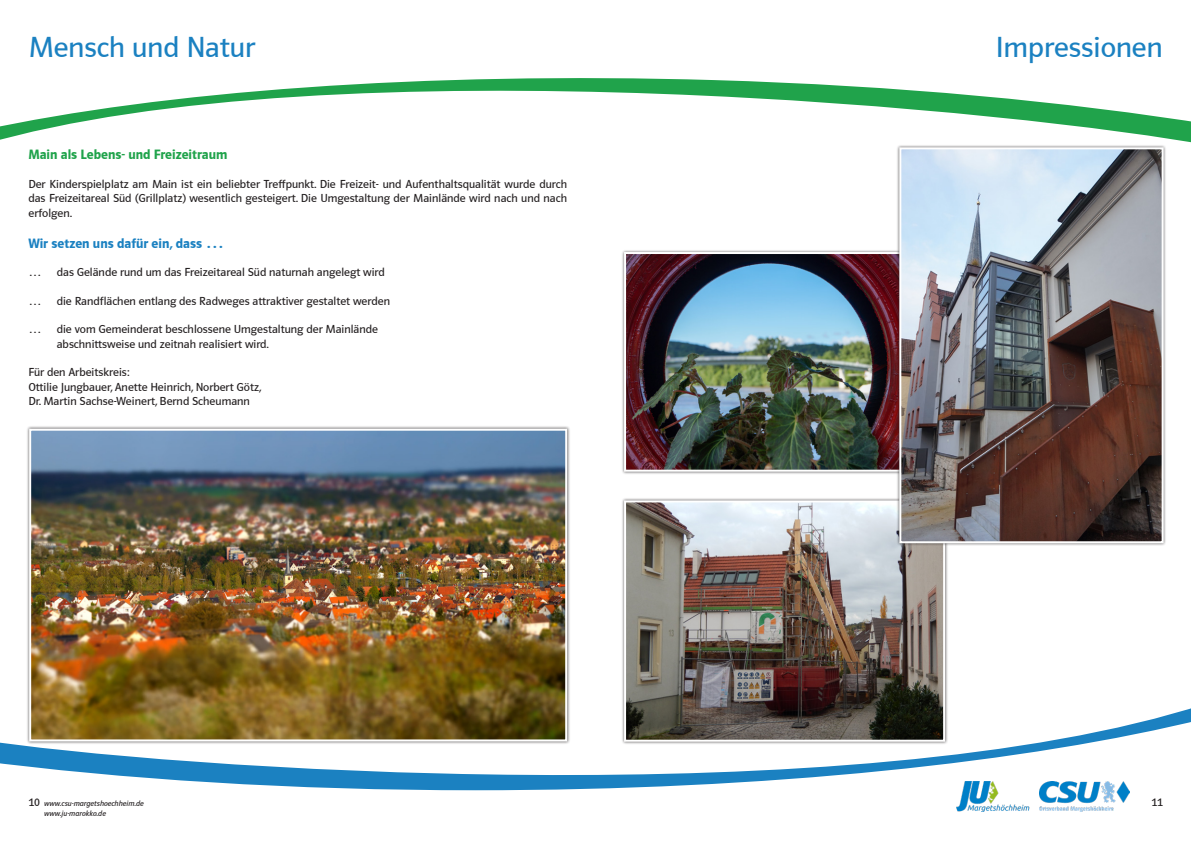
<style>
.page{position:relative;width:1191px;height:842px;background:#fff}
.page>*{position:absolute;margin:0;border:0;box-sizing:border-box;transform-origin:0 0}
.t1{font:30px "CSU Schrift 2000";color:#1b81c1}
.t2{font:700 14px "CSU Schrift 2000";color:#20a34b}
.t3{font:700 14px "CSU Schrift 2000";color:#1b81c1}
.t4{font:12px/14.4px "CSU Schrift 2000";color:#231f20}
.t5{font:italic 8px "CSU Schrift 2000";color:#231f20}
.s1{font-style:normal;font-size:12px}
</style>
<div class="page">
<div style="left:621px;top:497px;width:327px;height:248px;background:#231f20;opacity:.75"></div>
<img style="left:627px;top:503px;width:315px;height:201px">
<div style="left:624px;top:500px;width:321px;height:242px;border:2px solid #fff"></div>
<div style="left:621px;top:249px;width:296px;height:226px;background:#231f20;opacity:.75"></div>
<img style="left:627px;top:255px;width:269px;height:214px">
<div style="left:624px;top:252px;width:290px;height:220px;border:2px solid #fff"></div>
<svg style="left:621px;top:704px;width:570px;height:14px"></svg>
<svg style="left:0;top:718px;width:1191px;height:94px"></svg>
<svg style="left:0;top:130px;width:1191px;height:13px"></svg>
<svg style="left:0;top:78px;width:1191px;height:52px"></svg>
<img style="left:957px;top:781px;width:73px;height:31px">
<img style="left:1039px;top:782px;width:90px;height:29px">
<div style="left:26px;top:426px;width:544px;height:318px;background:#231f20;opacity:.75"></div>
<img style="left:32px;top:432px;width:532px;height:306px">
<div style="left:29px;top:429px;width:538px;height:312px;border:2px solid #fff"></div>
<div style="left:896px;top:144px;width:270px;height:402px;background:#231f20;opacity:.75"></div>
<img style="left:902px;top:150px;width:258px;height:390px">
<div style="left:899px;top:147px;width:264px;height:396px;border:2px solid #fff"></div>
<h1 class="t1" style="left:28px;top:31px;width:228px">Mensch und Natur</h1>
<h1 class="t1" style="left:995px;top:31px;width:168px">Impressionen</h1>
<p class="t2" style="left:28px;top:147px;width:201px">Main als Lebens- und Freizeitraum</p>
<p class="t4" style="left:28px;top:177px;width:540px;text-align:justify">Der Kinderspielplatz am Main ist ein beliebter Treffpunkt. Die Freizeit- und Aufenthaltsqualität wurde durch das Freizeitareal Süd (Grillplatz) wesentlich gesteigert. Die Umgestaltung der Mainlände wird nach und nach erfolgen.</p>
<p class="t3" style="left:28px;top:236px;width:197px">Wir setzen uns dafür ein, dass …</p>
<p class="t4" style="left:28px;top:265px;width:14px">…</p>
<p class="t4" style="left:57px;top:265px;width:330px">das Gelände rund um das Freizeitareal Süd naturnah angelegt wird</p>
<p class="t4" style="left:28px;top:294px;width:14px">…</p>
<p class="t4" style="left:57px;top:294px;width:335px">die Randflächen entlang des Radweges attraktiver gestaltet werden</p>
<p class="t4" style="left:28px;top:322px;width:14px">…</p>
<p class="t4" style="left:57px;top:322px;width:323px">die vom Gemeinderat beschlossene Umgestaltung der Mainlände abschnittsweise und zeitnah realisiert wird.</p>
<p class="t4" style="left:28px;top:365px;width:234px">Für den Arbeitskreis:<br>Ottilie Jungbauer, Anette Heinrich, Norbert Götz,<br>Dr. Martin Sachse-Weinert, Bernd Scheumann</p>
<p class="t5" style="left:28px;top:799px;width:117px"><span class="s1">10</span> www.csu-margetshoechheim.de</p>
<p class="t4" style="left:1151px;top:795px;width:13px">11</p>
<p class="t5" style="left:44px;top:809px;width:63px">www.ju-marokko.de</p>
</div>
